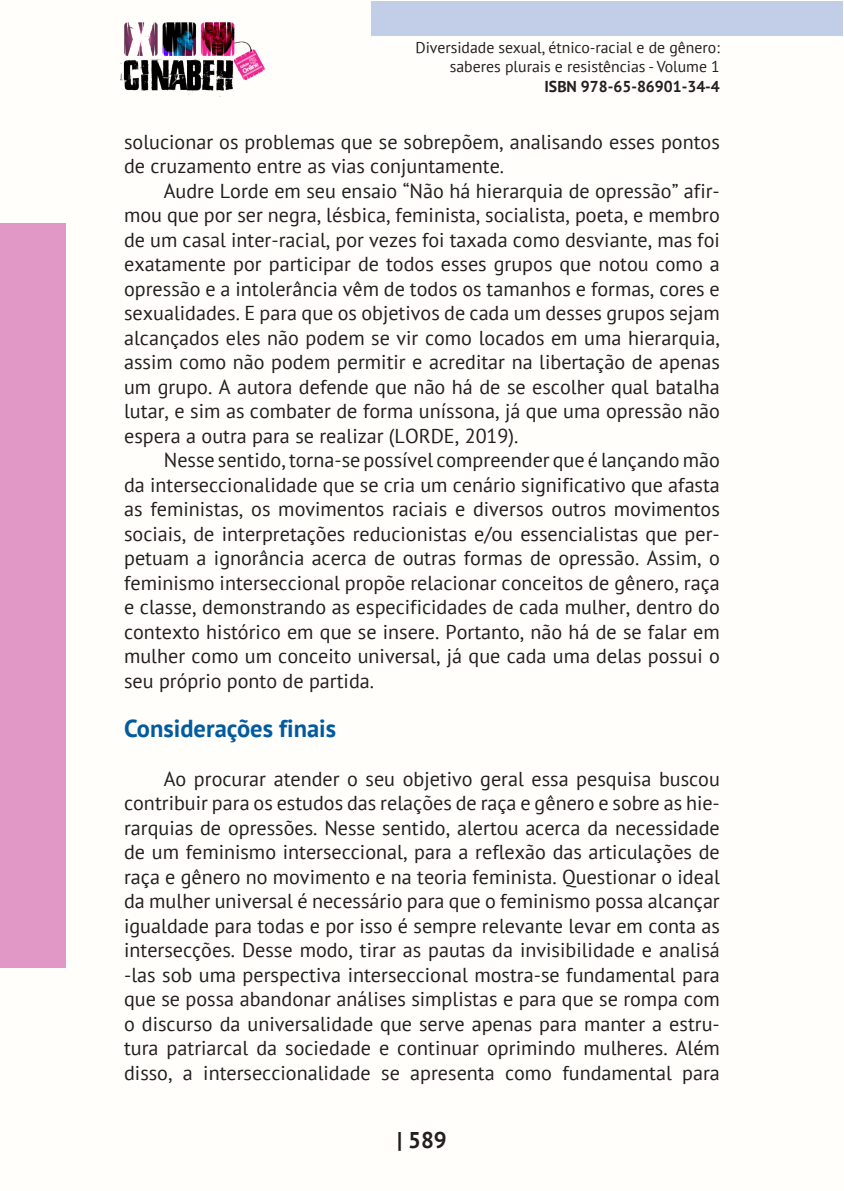
<style>
.page{position:relative;width:844px;height:1191px;background:#fff}
.page>*{position:absolute;margin:0;border:0;box-sizing:border-box;transform-origin:0 0}
._9_SUBTÍTULOS{font:700 24.5px "PT Sans";color:#015b9e}
.t1{font:700 22.75px "PT Sans";color:#231f20}
._8_CORPO{font:20.12px/24.5px "PT Sans";color:#231f20;text-align:justify}
.t2{font:15.75px/18.9px "PT Sans";color:#231f20;text-align:right}
.t3{font:700 15.75px "PT Sans";color:#231f20}
</style>
<div class="page">
<div style="left:0;top:0;width:843px;height:1191px;background:#fffefa"></div>
<div style="left:371px;top:1px;width:471px;height:35px;background:#c2cde7"></div>
<div style="left:0;top:223px;width:65px;height:744px;background:#e198c7"></div>
<img style="left:120px;top:22px;width:144px;height:75px">
<p class="t2" style="left:415px;top:38px;width:306px">Diversidade sexual, étnico-racial e de gênero: saberes plurais e resistências - Volume 1</p>
<p class="t3" style="left:544px;top:76px;width:177px">ISBN 978-65-86901-34-4</p>
<p class="_8_CORPO" style="left:124px;top:129px;width:597px">solucionar os problemas que se sobrepõem, analisando esses pontos de cruzamento entre as vias conjuntamente.</p>
<p class="_8_CORPO" style="left:124px;top:178px;width:597px;text-indent:40px">Audre Lorde em seu ensaio “Não há hierarquia de opressão” afir&shy;mou que por ser negra, lésbica, feminista, socialista, poeta, e membro de um casal inter-racial, por vezes foi taxada como desviante, mas foi exatamente por participar de todos esses grupos que notou como a opressão e a intolerância vêm de todos os tamanhos e formas, cores e sexualidades. E para que os objetivos de cada um desses grupos sejam alcançados eles não podem se vir como locados em uma hierarquia, assim como não podem permitir e acreditar na libertação de apenas um grupo. A autora defende que não há de se escolher qual batalha lutar, e sim as combater de forma uníssona, já que uma opressão não espera a outra para se realizar (LORDE, 2019).</p>
<p class="_8_CORPO" style="left:124px;top:447px;width:597px;text-indent:40px">Nesse sentido, torna-se possível compreender que é lançando mão da interseccionalidade que se cria um cenário significativo que afasta as feministas, os movimentos raciais e diversos outros movimentos sociais, de interpretações reducionistas e/ou essencialistas que per&shy;petuam a ignorância acerca de outras formas de opressão. Assim, o feminismo interseccional propõe relacionar conceitos de gênero, raça e classe, demonstrando as especificidades de cada mulher, dentro do contexto histórico em que se insere. Portanto, não há de se falar em mulher como um conceito universal, já que cada uma delas possui o seu próprio ponto de partida.</p>
<p class="_9_SUBTÍTULOS" style="left:124px;top:712px;width:213px">Considerações finais</p>
<p class="_8_CORPO" style="left:124px;top:766px;width:597px;text-indent:40px">Ao procurar atender o seu objetivo geral essa pesquisa buscou contribuir para os estudos das relações de raça e gênero e sobre as hie&shy;rarquias de opressões. Nesse sentido, alertou acerca da necessidade de um feminismo interseccional, para a reflexão das articulações de raça e gênero no movimento e na teoria feminista. Questionar o ideal da mulher universal é necessário para que o feminismo possa alcançar igualdade para todas e por isso é sempre relevante levar em conta as intersecções. Desse modo, tirar as pautas da invisibilidade e analisá -las sob uma perspectiva interseccional mostra-se fundamental para que se possa abandonar análises simplistas e para que se rompa com o discurso da universalidade que serve apenas para manter a estru&shy;tura patriarcal da sociedade e continuar oprimindo mulheres. Além disso, a interseccionalidade se apresenta como fundamental para</p>
<p class="t1" style="left:397px;top:1125px;width:51px">| 589</p>
</div>
